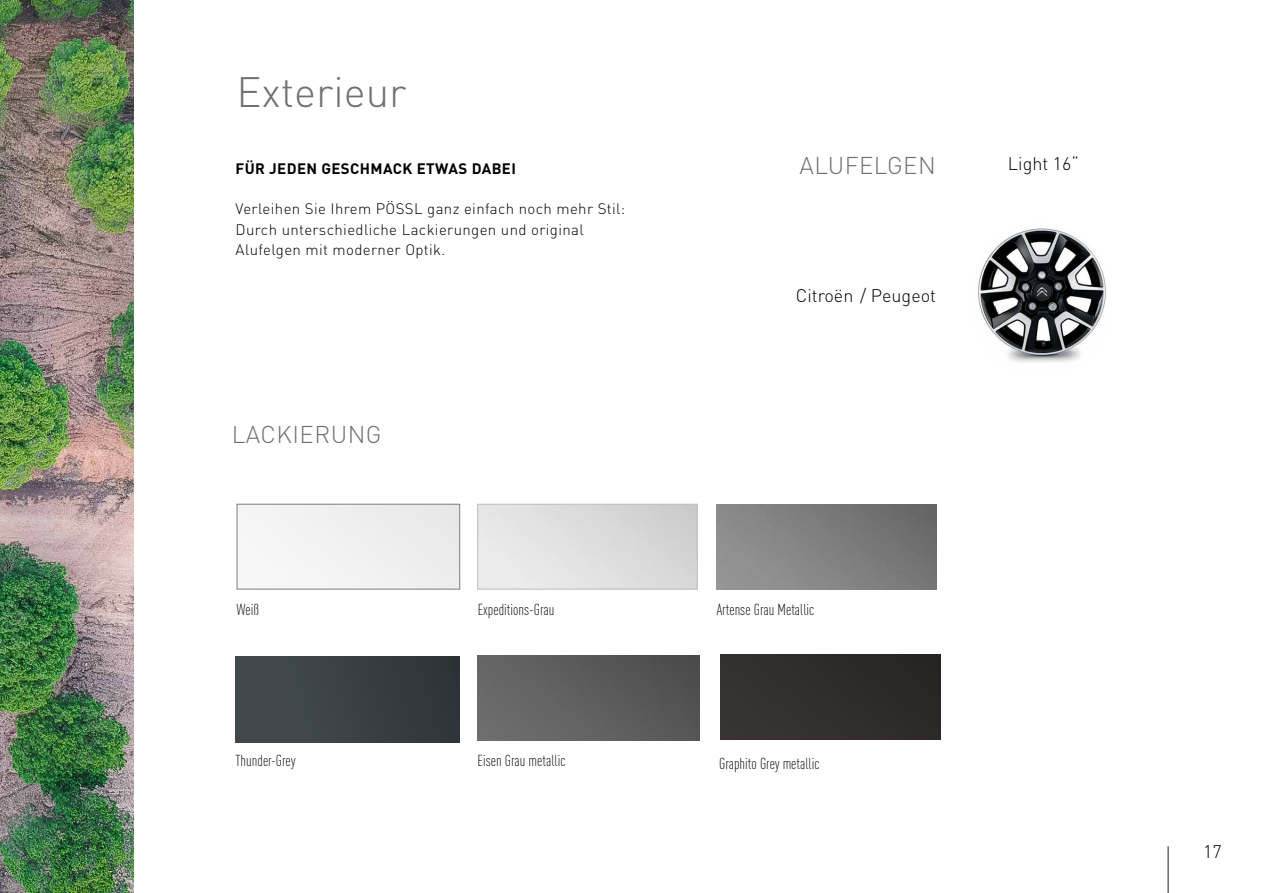
<style>
.page{position:relative;width:1263px;height:893px;background:#fff}
.page>*{position:absolute;margin:0;border:0;box-sizing:border-box;transform-origin:0 0}
.t1{font:300 42px "DIN Pro";color:#70706f}
.t2{font:300 24px "DIN Pro";letter-spacing:.02em;color:#70706f}
.t3{font:300 18px "DIN Pro";color:#000}
.t4{font:300 condensed 15.75px "DIN Pro";color:#000}
.t5{font:300 15px/20.2px "DIN Pro";letter-spacing:.025em;color:#000}
.t6{font:700 15px "DIN Pro";letter-spacing:.025em;color:#000}
</style>
<div class="page">
<img style="left:978px;top:228px;width:128px;height:134px">
<hr style="left:1168px;top:846px;width:1px;height:47px;background:#2c1f12">
<div style="left:237px;top:504px;width:223px;height:85px;border:1px solid #807d7d"></div>
<div style="left:236px;top:657px;width:223px;height:85px;background:linear-gradient(to right,#444c50,#2f3537)"></div>
<div style="left:720px;top:655px;width:220px;height:85px;background:#302d2c"></div>
<img style="left:478px;top:655px;width:222px;height:85px">
<img style="left:716px;top:504px;width:220px;height:85px">
<img style="left:0;top:0;width:134px;height:893px">
<h1 class="t1" style="left:236px;top:60px;width:171px">Exterieur</h1>
<p class="t6" style="left:236px;top:156px;width:282px">FÜR JEDEN GESCHMACK ETWAS DABEI</p>
<p class="t5" style="left:236px;top:197px;width:391px">Verleihen Sie Ihrem PÖSSL ganz einfach noch mehr Stil:<br>Durch unterschiedliche Lackierungen und original<br>Alufelgen mit moderner Optik.</p>
<h2 class="t2" style="left:232px;top:416px;width:151px">LACKIERUNG</h2>
<h2 class="t2" style="left:800px;top:147px;width:138px">ALUFELGEN</h2>
<p class="t3" style="left:1008px;top:150px;width:72px">Light 16“</p>
<p class="t3" style="left:796px;top:282px;width:142px">Citroën / Peugeot</p>
<p class="t4" style="left:237px;top:599px;width:24px">Weiß</p>
<p class="t4" style="left:478px;top:599px;width:78px">Expeditions-Grau</p>
<p class="t4" style="left:717px;top:599px;width:99px">Artense Grau Metallic</p>
<p class="t4" style="left:236px;top:749px;width:61px">Thunder-Grey</p>
<p class="t4" style="left:478px;top:749px;width:89px">Eisen Grau metallic</p>
<p class="t4" style="left:719px;top:753px;width:102px">Graphito Grey metallic</p>
<p class="t3" style="left:1203px;top:838px;width:20px">17</p>
</div>
